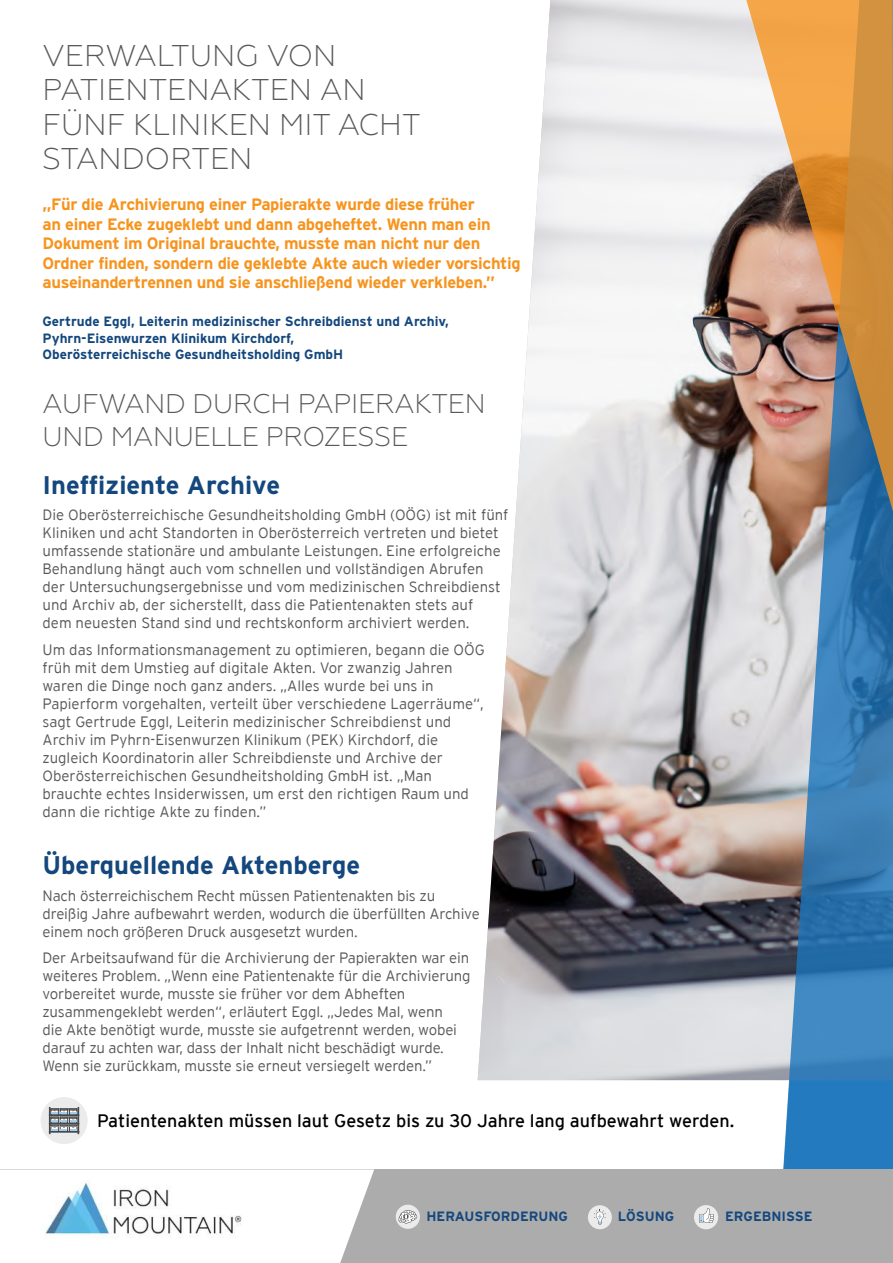
<style>
.page{position:relative;width:893px;height:1263px;background:#fff}
.page>*{position:absolute;margin:0;border:0;box-sizing:border-box;transform-origin:0 0}
.t1{font:300 30px/34.5px "Geometria";color:#58595b}
.t2{font:300 27px/33px "Geometria";letter-spacing:-.01em;color:#58595b}
.t3{font:700 25.5px "Interstate";color:#14477d}
.t4{font:18px "Interstate";color:#000}
.t5{font:700 16.5px/19.5px "Interstate";letter-spacing:-.02em;color:#f7941e}
.t6{font:300 15px/18px "Interstate";color:#58595b}
.t7{font:700 13.5px/16.5px "Interstate";color:#14477d}
</style>
<div class="page">
<img style="left:478px;top:0;width:299px;height:1080px">
<svg style="left:777px;top:513px;width:116px;height:656px;background:#5388b5"></svg>
<div style="left:0;top:1169px;width:893px;height:94px;background:#acacad"></div>
<div style="left:588px;top:1205px;width:24px;height:24px;background:#ebebeb;border-radius:50%"></div>
<svg style="left:594px;top:1209px;width:12px;height:16px"></svg>
<div style="left:694px;top:1205px;width:24px;height:24px;background:#ebebeb;border-radius:50%"></div>
<svg style="left:699px;top:1208px;width:15px;height:15px"></svg>
<div style="left:396px;top:1205px;width:24px;height:24px;background:#ebebeb;border-radius:50%"></div>
<svg style="left:399px;top:1210px;width:18px;height:13px"></svg>
<svg style="left:0;top:1169px;width:374px;height:94px;background:#f8f8f8"></svg>
<img style="left:45px;top:1180px;width:197px;height:60px">
<svg style="left:746px;top:0;width:147px;height:513px;background:#bf9265"></svg>
<div style="left:41px;top:1097px;width:47px;height:47px;background:#ebebeb;border-radius:50%"></div>
<svg style="left:49px;top:1107px;width:30px;height:27px"></svg>
<h1 class="t1" style="left:43px;top:38px;width:380px">VERWALTUNG VON<br>PATIENTENAKTEN AN<br>FÜNF KLINIKEN MIT ACHT<br>STANDORTEN</h1>
<p class="t5" style="left:43px;top:195px;width:480px">„Für die Archivierung einer Papierakte wurde diese früher<br>an einer Ecke zugeklebt und dann abgeheftet. Wenn man ein Dokument im Original brauchte, musste man nicht nur den Ordner finden, sondern die geklebte Akte auch wieder vorsichtig auseinandertrennen und sie anschließend wieder verkleben.”</p>
<p class="t7" style="left:43px;top:313px;width:408px">Gertrude Eggl, Leiterin medizinischer Schreibdienst und Archiv,<br>Pyhrn-Eisenwurzen Klinikum Kirchdorf,<br>Oberösterreichische Gesundheitsholding GmbH</p>
<h2 class="t2" style="left:43px;top:387px;width:445px">AUFWAND DURCH PAPIERAKTEN<br>UND MANUELLE PROZESSE</h2>
<h3 class="t3" style="left:43px;top:471px;width:239px">Ineffiziente Archive</h3>
<p class="t6" style="left:43px;top:506px;width:468px">Die Oberösterreichische Gesundheitsholding GmbH (OÖG) ist mit fünf Kliniken und acht Standorten in Oberösterreich vertreten und bietet umfassende stationäre und ambulante Leistungen. Eine erfolgreiche Behandlung hängt auch vom schnellen und vollständigen Abrufen der Untersuchungsergebnisse und vom medizinischen Schreibdienst und Archiv ab, der sicherstellt, dass die Patientenakten stets auf<br>dem neuesten Stand sind und rechtskonform archiviert werden.</p>
<p class="t6" style="left:43px;top:640px;width:444px">Um das Informationsmanagement zu optimieren, begann die OÖG früh mit dem Umstieg auf digitale Akten. Vor zwanzig Jahren waren die Dinge noch ganz anders. „Alles wurde bei uns in Papierform vorgehalten, verteilt über verschiedene Lagerräume“, sagt Gertrude Eggl, Leiterin medizinischer Schreibdienst und Archiv im Pyhrn-Eisenwurzen Klinikum (PEK) Kirchdorf, die zugleich Koordinatorin aller Schreibdienste und Archive der Oberösterreichischen Gesundheitsholding GmbH ist. „Man brauchte echtes Insiderwissen, um erst den richtigen Raum und dann die richtige Akte zu finden.”</p>
<h3 class="t3" style="left:43px;top:851px;width:319px">Überquellende Aktenberge</h3>
<p class="t6" style="left:43px;top:886px;width:439px">Nach österreichischem Recht müssen Patientenakten bis zu dreißig Jahre aufbewahrt werden, wodurch die überfüllten Archive einem noch größeren Druck ausgesetzt wurden.</p>
<p class="t6" style="left:43px;top:949px;width:430px">Der Arbeitsaufwand für die Archivierung der Papierakten war ein weiteres Problem. „Wenn eine Patientenakte für die Archivierung vorbereitet wurde, musste sie früher vor dem Abheften zusammengeklebt werden“, erläutert Eggl. „Jedes Mal, wenn<br>die Akte benötigt wurde, musste sie aufgetrennt werden, wobei darauf zu achten war, dass der Inhalt nicht beschädigt wurde.<br>Wenn sie zurückkam, musste sie erneut versiegelt werden.”</p>
<p class="t4" style="left:97px;top:1111px;width:639px">Patientenakten müssen laut Gesetz bis zu 30 Jahre lang aufbewahrt werden.</p>
<p class="t7" style="left:426px;top:1208px;width:143px">HERAUSFORDERUNG</p>
<p class="t7" style="left:618px;top:1208px;width:58px">LÖSUNG</p>
<p class="t7" style="left:725px;top:1208px;width:89px">ERGEBNISSE</p>
</div>
